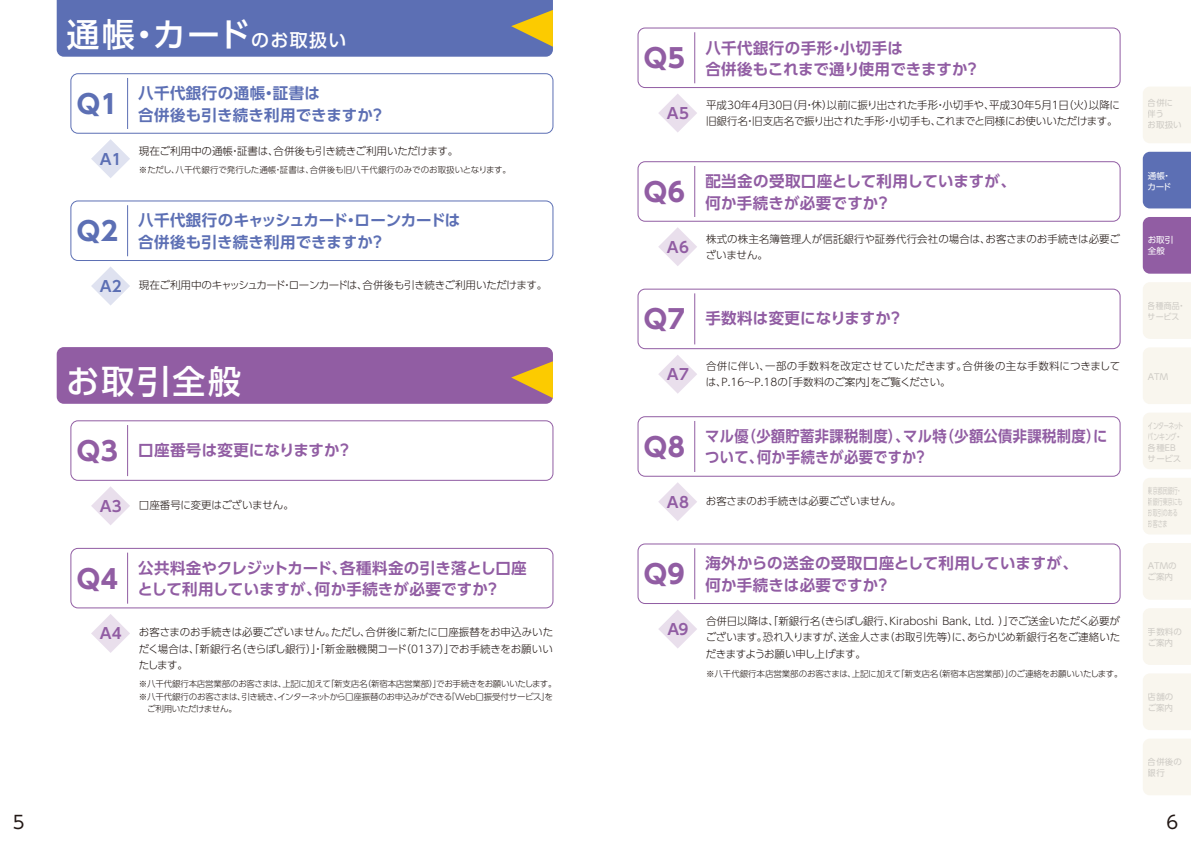
<style>
.page{position:relative;width:1191px;height:842px;background:#fff}
.page>*{position:absolute;margin:0;border:0;box-sizing:border-box;transform-origin:0 0}
.t1{font:500 33px "UD Shin Go Pro";letter-spacing:.075em;color:#fff}
.t2{font:700 26px "UD Shin Go Pro";letter-spacing:.025em;color:#915da3}
.t3{font:700 26px "UD Shin Go Pro";color:#5c6fb4}
.t4{font:18px "UD Shin Go Pro";color:#221815}
.t5{font:700 15.5px/21.5px "UD Shin Go Pro De";letter-spacing:.015em;color:#915da3}
.t6{font:700 15.5px/21.5px "UD Shin Go Pro De";letter-spacing:.01em;color:#5c6fb4}
.t7{font:700 15.5px/21.5px "UD Shin Go Pro De";letter-spacing:.015em;color:#915da3;scale:.92 1}
.t8{font:700 15px "UD Shin Go Pro De";letter-spacing:.025em;color:#915da3}
.t9{font:700 15px "UD Shin Go Pro De";color:#5c6fb4}
.t10{font:300 10.5px/16.5px "UD Shin Go Pro";letter-spacing:-.005em;color:#221815}
.t11{font:300 10.5px "UD Shin Go Pro";letter-spacing:-.03em;color:#221815}
.t12{font:300 10.5px "UD Shin Go Pro";letter-spacing:-.025em;color:#221815}
.t13{font:300 8.5px "UD Shin Go Pro";letter-spacing:-.025em;color:#221815}
.t14{font:300 8.5px "UD Shin Go Pro";color:#221815}
.t15{font:8.5px/11px "UD Shin Go Pro";color:#d3d3d4}
.t16{font:8.5px/11px "UD Shin Go Pro";color:#d3d3d4;scale:.59 1}
.t17{font:8.5px/11px "UD Shin Go Pro";letter-spacing:-.04em;color:#d3d3d4;scale:.7 1}
.t18{font:300 8.5px "UD Shin Go Pro";letter-spacing:-.045em;color:#221815}
.t19{font:8.5px/11px "UD Shin Go Pro";letter-spacing:-.005em;color:#fff}
.t20{font:8.5px/11px "UD Shin Go Pro";color:#d3d3d4;scale:.94 1}
.s1{font-size:18px}
.s2{font-family:"UD Shin Go Pro De";font-weight:700;font-size:15px;color:#5c6fb4}
.s3{font-family:"UD Shin Go Pro";font-size:26px}
.s4{font-family:"UD Shin Go Pro De";font-weight:700;font-size:15px;color:#915da3}
</style>
<div class="page">
<div style="left:70px;top:73px;width:483px;height:61px;border:1px solid #5c6fb4;border-radius:7px"></div>
<hr style="left:127px;top:78px;width:1px;height:51px;background:#5c6fb4">
<div style="left:70px;top:200px;width:483px;height:61px;border:1px solid #5c6fb4;border-radius:7px"></div>
<hr style="left:127px;top:205px;width:1px;height:51px;background:#5c6fb4">
<div style="left:637px;top:28px;width:483px;height:60px;border:1px solid #915da3;border-radius:7px"></div>
<hr style="left:694px;top:32px;width:1px;height:51px;background:#915da3">
<div style="left:70px;top:420px;width:483px;height:61px;border:1px solid #915da3;border-radius:7px"></div>
<hr style="left:127px;top:425px;width:1px;height:51px;background:#915da3">
<div style="left:70px;top:548px;width:483px;height:60px;border:1px solid #915da3;border-radius:7px"></div>
<hr style="left:127px;top:553px;width:1px;height:51px;background:#915da3">
<div style="left:637px;top:161px;width:483px;height:61px;border:1px solid #915da3;border-radius:7px"></div>
<hr style="left:694px;top:166px;width:1px;height:51px;background:#915da3">
<div style="left:637px;top:289px;width:483px;height:60px;border:1px solid #915da3;border-radius:7px"></div>
<hr style="left:694px;top:293px;width:1px;height:51px;background:#915da3">
<div style="left:637px;top:543px;width:483px;height:61px;border:1px solid #915da3;border-radius:7px"></div>
<hr style="left:694px;top:548px;width:1px;height:51px;background:#915da3">
<div style="left:637px;top:416px;width:483px;height:61px;border:1px solid #915da3;border-radius:7px"></div>
<hr style="left:694px;top:421px;width:1px;height:51px;background:#915da3">
<div style="left:57px;top:0;width:496px;height:57px;background:#5c6fb4"></div>
<div style="left:57px;top:347px;width:496px;height:57px;background:#915da3;border-radius:7px"></div>
<svg style="left:511px;top:361px;width:42px;height:37px"></svg>
<svg style="left:91px;top:139px;width:39px;height:39px"></svg>
<svg style="left:91px;top:267px;width:39px;height:38px"></svg>
<svg style="left:658px;top:94px;width:39px;height:38px"></svg>
<svg style="left:91px;top:486px;width:39px;height:39px"></svg>
<svg style="left:91px;top:614px;width:39px;height:39px"></svg>
<svg style="left:658px;top:227px;width:39px;height:39px"></svg>
<svg style="left:658px;top:355px;width:39px;height:39px"></svg>
<svg style="left:658px;top:610px;width:39px;height:38px"></svg>
<svg style="left:658px;top:482px;width:39px;height:39px"></svg>
<div style="left:1143px;top:87px;width:48px;height:56px;background:#f9f6ee"></div>
<div style="left:1142px;top:152px;width:49px;height:56px;background:#5c6fb4"></div>
<div style="left:1142px;top:217px;width:49px;height:57px;background:#915da3"></div>
<div style="left:1143px;top:282px;width:48px;height:57px;background:#f9f6ee"></div>
<div style="left:1143px;top:347px;width:48px;height:57px;background:#f9f6ee"></div>
<div style="left:1143px;top:413px;width:48px;height:56px;background:#f9f6ee"></div>
<div style="left:1143px;top:543px;width:48px;height:57px;background:#f9f6ee"></div>
<div style="left:1143px;top:608px;width:48px;height:57px;background:#f9f6ee"></div>
<div style="left:1143px;top:674px;width:48px;height:56px;background:#f9f6ee"></div>
<div style="left:1143px;top:739px;width:48px;height:56px;background:#f9f6ee"></div>
<div style="left:1143px;top:478px;width:48px;height:56px;background:#f9f6ee"></div>
<h1 class="t1" style="left:66px;top:7px;width:281px">通帳・カード<span class="s1">のお取扱い</span></h1>
<h3 class="t6" style="left:138px;top:82px;width:248px">八千代銀行の通帳・証書は<br>合併後も引き続き利用できますか？</h3>
<p class="t10" style="left:139px;top:142px;width:321px">現在ご利用中の通帳・証書は、合併後も引き続きご利用いただけます。</p>
<p class="t14" style="left:139px;top:163px;width:374px">※ただし、八千代銀行で発行した通帳・証書は、合併後も旧八千代銀行のみでのお取扱いとなります。</p>
<h2 class="t3" style="left:77px;top:83px;width:43px">Q1</h2>
<h3 class="t9" style="left:100px;top:147px;width:24px">A1</h3>
<h2 class="t3" style="left:77px;top:210px;width:43px">Q2</h2>
<h3 class="t6" style="left:138px;top:209px;width:324px">八千代銀行のキャッシュカード・ローンカードは合併後も引き続き利用できますか？</h3>
<p class="t11" style="left:100px;top:276px;width:449px"><span class="s2">A2</span> 現在ご利用中のキャッシュカード・ローンカードは、合併後も引き続きご利用いただけます。</p>
<h1 class="t1" style="left:66px;top:354px;width:176px">お取引全般</h1>
<h3 class="t5" style="left:77px;top:439px;width:277px"><span class="s3">Q3</span> 口座番号は変更になりますか？</h3>
<p class="t10" style="left:100px;top:496px;width:196px"><span class="s4">A3</span> 口座番号に変更はございません。</p>
<h2 class="t2" style="left:77px;top:557px;width:43px">Q4</h2>
<h3 class="t5" style="left:137px;top:556px;width:391px">公共料金やクレジットカード、各種料金の引き落とし口座として利用していますが、何か手続きが必要ですか？</h3>
<p class="t10" style="left:139px;top:624px;width:416px;text-align:justify">お客さまのお手続きは必要ございません。ただし、合併後に新たに口座振替をお申込みいただく場合は、「新銀行名（きらぼし銀行）」・「新金融機関コード（0137）」でお手続きをお願いいたします。</p>
<h3 class="t8" style="left:100px;top:621px;width:24px">A4</h3>
<p class="t13" style="left:139px;top:677px;width:419px">※八千代銀行本店営業部のお客さまは、上記に加えて「新支店名（新宿本店営業部）」でお手続きをお願いいたします。</p>
<p class="t13" style="left:139px;top:689px;width:416px">※八千代銀行のお客さまは、引き続き、インターネットから口座振替のお申込みができる「Web口振受付サービス」を</p>
<p class="t18" style="left:147px;top:702px;width:91px">ご利用いただけません。</p>
<h2 class="t2" style="left:644px;top:37px;width:43px">Q5</h2>
<h3 class="t5" style="left:705px;top:36px;width:276px">八千代銀行の手形・小切手は<br>合併後もこれまで通り使用できますか？</h3>
<p class="t10" style="left:706px;top:96px;width:415px">平成30年4月30日（月・休）以前に振り出された手形・小切手や、平成30年5月1日（火）以降に旧銀行名・旧支店名で振り出された手形・小切手も、これまでと同様にお使いいただけます。</p>
<h3 class="t8" style="left:667px;top:101px;width:24px">A5</h3>
<h2 class="t2" style="left:644px;top:171px;width:43px">Q6</h2>
<h3 class="t5" style="left:705px;top:170px;width:312px">配当金の受取口座として利用していますが、何か手続きが必要ですか？</h3>
<p class="t10" style="left:706px;top:230px;width:415px">株式の株主名簿管理人が信託銀行や証券代行会社の場合は、お客さまのお手続きは必要ございません。</p>
<h3 class="t8" style="left:667px;top:235px;width:24px">A6</h3>
<h3 class="t5" style="left:644px;top:307px;width:261px"><span class="s3">Q7</span> 手数料は変更になりますか？</h3>
<p class="t10" style="left:706px;top:357px;width:416px">合併に伴い、一部の手数料を改定させていただきます。合併後の主な手数料につきましては、P.16～P.18の「手数料のご案内」をご覧ください。</p>
<h3 class="t8" style="left:667px;top:362px;width:24px">A7</h3>
<h2 class="t2" style="left:644px;top:426px;width:43px">Q8</h2>
<h3 class="t7" style="left:705px;top:425px;width:438px">マル優（少額貯蓄非課税制度）、マル特（少額公債非課税制度）について、何か手続きが必要ですか？</h3>
<p class="t12" style="left:667px;top:492px;width:236px"><span class="s4">A8</span> お客さまのお手続きは必要ございません。</p>
<h2 class="t2" style="left:644px;top:553px;width:42px">Q9</h2>
<h3 class="t5" style="left:705px;top:552px;width:374px">海外からの送金の受取口座として利用していますが、何か手続きは必要ですか？</h3>
<p class="t10" style="left:705px;top:612px;width:416px;text-align:justify">合併日以降は、「新銀行名（きらぼし銀行、Kiraboshi Bank, Ltd. ）」でご送金いただく必要がございます。恐れ入りますが、送金人さま（お取引先等）に、あらかじめ新銀行名をご連絡いただきますようお願い申し上げます。</p>
<h3 class="t8" style="left:667px;top:617px;width:22px">A9</h3>
<p class="t13" style="left:706px;top:667px;width:418px">※八千代銀行本店営業部のお客さまは、上記に加えて「新支店名（新宿本店営業部）」のご連絡をお願いいたします。</p>
<p class="t15" style="left:1147px;top:97px;width:35px">合併に伴う<br>お取扱い</p>
<p class="t19" style="left:1147px;top:170px;width:25px">通帳・カード</p>
<p class="t19" style="left:1147px;top:234px;width:27px">お取引全般</p>
<p class="t20" style="left:1147px;top:300px;width:42px">各種商品・サービス</p>
<p class="t15" style="left:1147px;top:371px;width:22px">ATM</p>
<p class="t17" style="left:1147px;top:420px;width:52px">インターネットバンキング・各種EBサービス</p>
<p class="t16" style="left:1147px;top:485px;width:60px">東京都民銀行・新銀行東京にもお取引のあるお客さま</p>
<p class="t15" style="left:1147px;top:560px;width:31px">ATMのご案内</p>
<p class="t15" style="left:1147px;top:626px;width:36px">手数料のご案内</p>
<p class="t15" style="left:1147px;top:691px;width:27px">店舗のご案内</p>
<p class="t15" style="left:1147px;top:756px;width:36px">合併後の銀行</p>
<h3 class="t4" style="left:13px;top:808px;width:13px">5</h3>
<h3 class="t4" style="left:1166px;top:808px;width:13px">6</h3>
</div>
